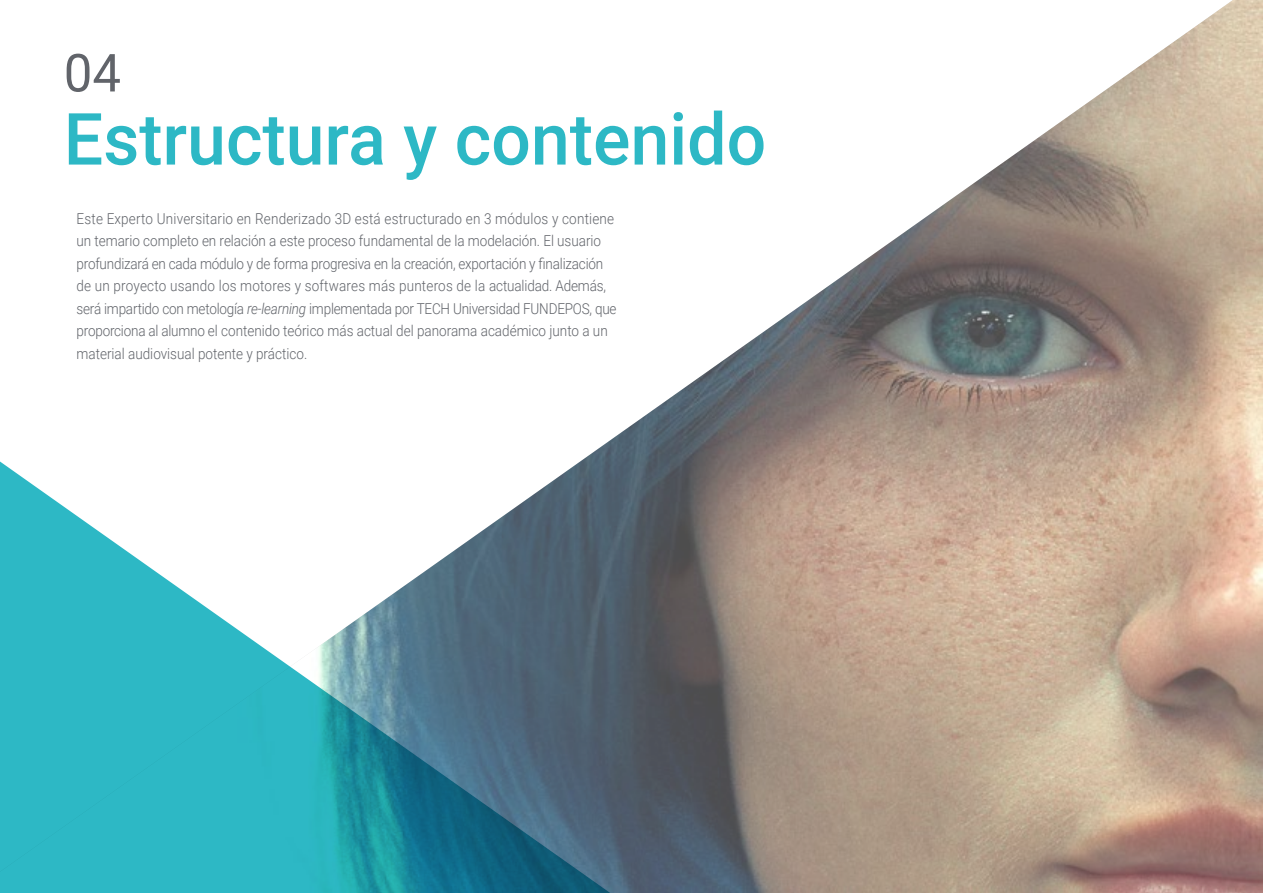
<style>
.page{position:relative;width:1263px;height:893px;background:#fff}
.page>*{position:absolute;margin:0;border:0;box-sizing:border-box;transform-origin:0 0}
.t1{font:500 72px "Roboto";color:#2db8c5}
.t2{font:52.5px "Roboto";color:#61646a}
.t3{font:300 15px/22.5px "Roboto";color:#61646a;scale:.9 1}
.s1{font-style:italic}
</style>
<div class="page">
<img style="left:602px;top:0;width:661px;height:893px">
<svg style="left:0;top:446px;width:640px;height:447px"></svg>
<h2 class="t2" style="left:64px;top:36px;width:59px">04</h2>
<h1 class="t1" style="left:64px;top:89px;width:704px">Estructura y contenido</h1>
<p class="t3" style="left:77px;top:207px;width:602px;text-indent:-13px"><sup>•</sup> Este Experto Universitario en Renderizado 3D está estructurado en 3 módulos y contiene un temario completo en relación a este proceso fundamental de la modelación. El usuario profundizará en cada módulo y de forma progresiva en la creación, exportación y finalización de un proyecto usando los motores y softwares más punteros de la actualidad. Además, será impartido con metología <span class="s1">re-learning</span> implementada por TECH Universidad FUNDEPOS, que proporciona al alumno el contenido teórico más actual del panorama académico junto a un material audiovisual potente y práctico.</p>
</div>
